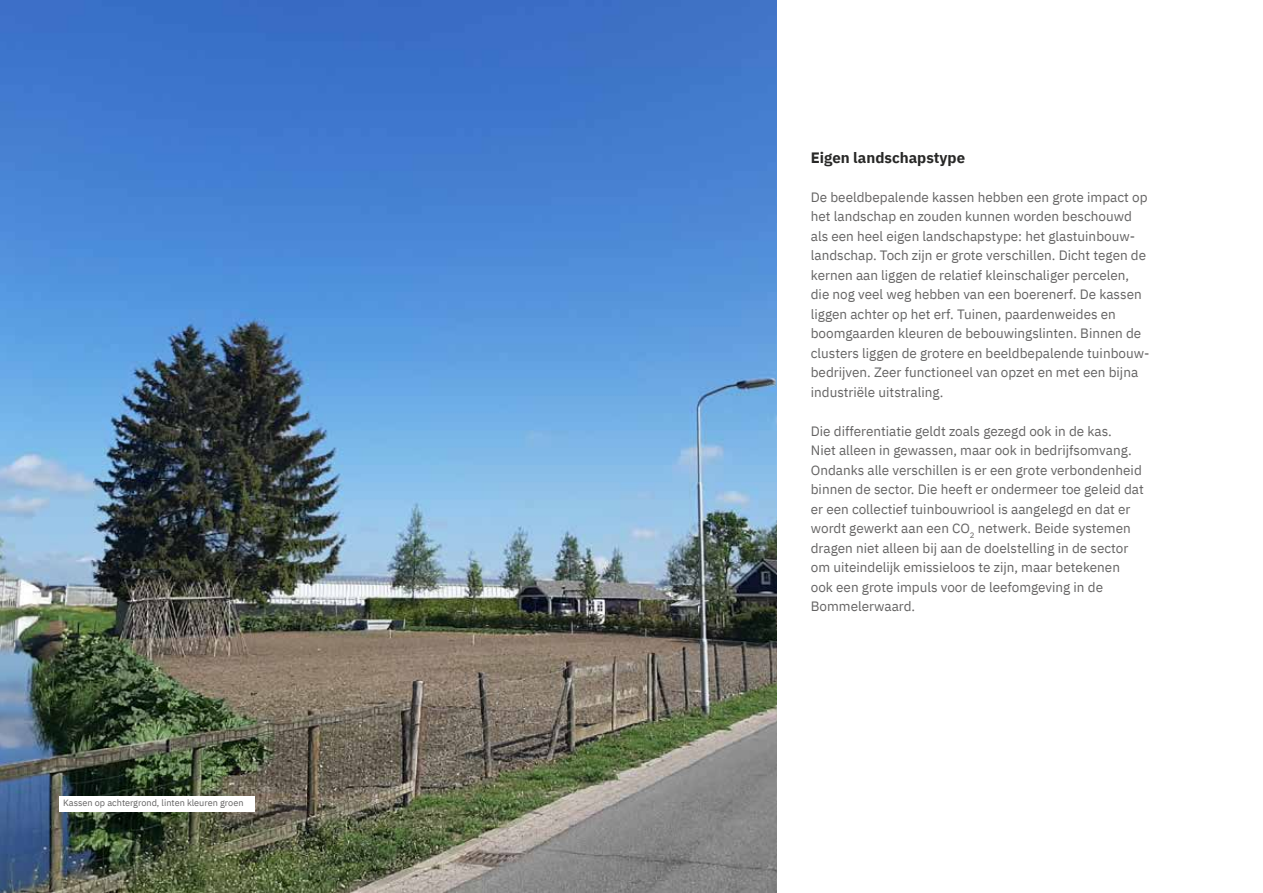
<style>
.page{position:relative;width:1263px;height:893px;background:#fff}
.page>*{position:absolute;margin:0;border:0;box-sizing:border-box;transform-origin:0 0}
.t1{font:700 15px "IBM Plex Sans";color:#282827}
.t2{font:13.5px/19.5px "IBM Plex Sans";color:#646363}
.t3{font:9.15px "IBM Plex Sans";color:#646363}
</style>
<div class="page">
<img style="left:0;top:0;width:777px;height:893px">
<div style="left:59px;top:796px;width:195px;height:16px;background:#fff"></div>
<p class="t3" style="left:63px;top:796px;width:182px">Kassen op achtergrond, linten kleuren groen</p>
<p class="t1" style="left:811px;top:146px;width:156px">Eigen landschapstype</p>
<p class="t2" style="left:811px;top:186px;width:340px">De beeldbepalende kassen hebben een grote impact op het landschap en zouden kunnen worden beschouwd als een heel eigen landschapstype: het glastuinbouw&shy;landschap. Toch zijn er grote verschillen. Dicht tegen de kernen aan liggen de relatief kleinschaliger percelen, die nog veel weg hebben van een boerenerf. De kassen liggen achter op het erf. Tuinen, paardenweides en boomgaarden kleuren de bebouwingslinten. Binnen de clusters liggen de grotere en beeldbepalende tuinbouw&shy;bedrijven. Zeer functioneel van opzet en met een bijna industriële uitstraling.</p>
<p class="t2" style="left:811px;top:420px;width:335px">Die differentiatie geldt zoals gezegd ook in de kas.<br>Niet alleen in gewassen, maar ook in bedrijfsomvang.<br>Ondanks alle verschillen is er een grote verbondenheid binnen de sector. Die heeft er ondermeer toe geleid dat er een collectief tuinbouwriool is aangelegd en dat er wordt gewerkt aan een CO<sub>2</sub> netwerk. Beide systemen dragen niet alleen bij aan de doelstelling in de sector om uiteindelijk emissieloos te zijn, maar betekenen ook een grote impuls voor de leefomgeving in de Bommelerwaard.</p>
</div>
